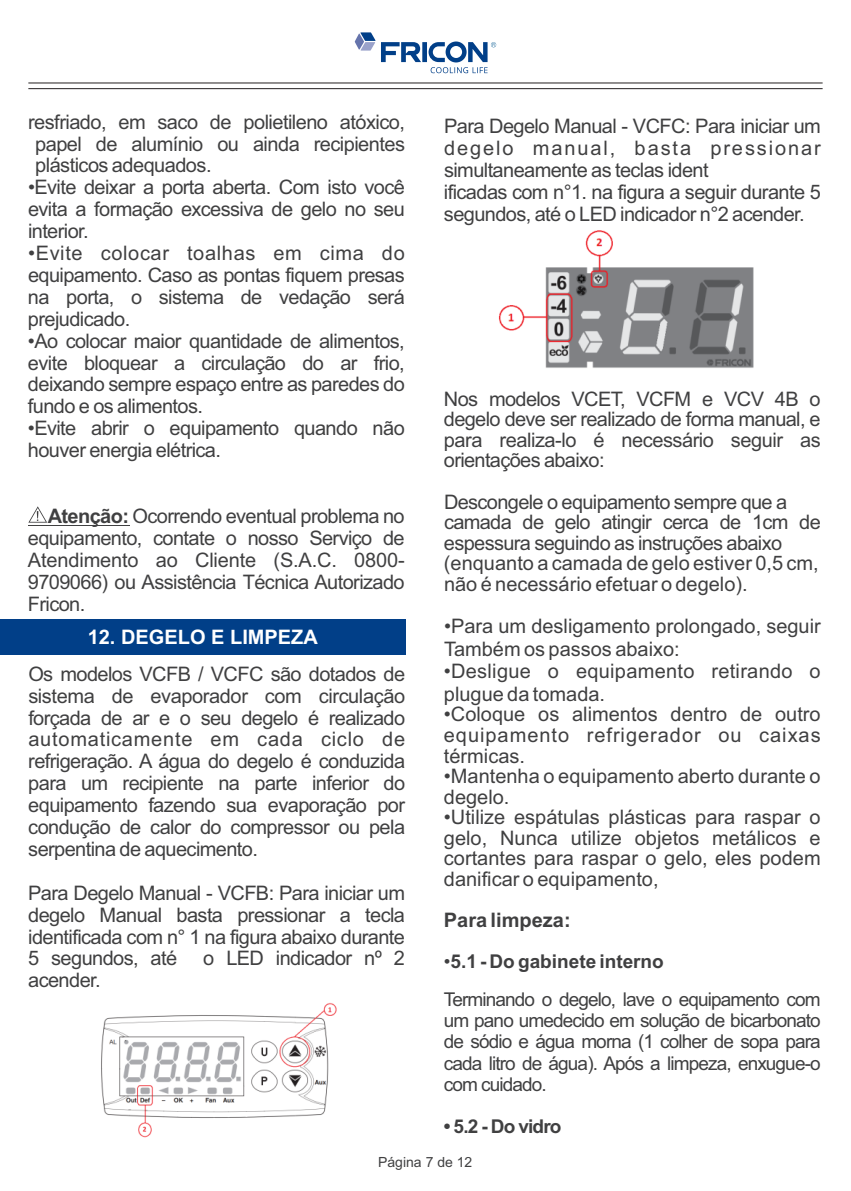
<style>
.page{position:relative;width:851px;height:1191px;background:#fff}
.page>*{position:absolute;margin:0;border:0;box-sizing:border-box;transform-origin:0 0}
.t1{font:20px/21.8px "Arial";letter-spacing:-.03em;color:#404041;text-align:justify}
.t2{font:20px/22.4px "Arial";color:#404041}
.t3{font:20px/22.4px "Arial";letter-spacing:.015em;color:#404041}
.t4{font:700 20px "Arial";color:#fff}
.t5{font:700 20px "Arial";color:#404041}
.t6{font:19px/21.2px "Arial";letter-spacing:-.045em;color:#404041;text-align:justify}
.t7{font:700 19px "Arial";color:#404041}
.t8{font:14px "Arial";color:#404041}
.s1{font-weight:700}
.s2{font-weight:400}
</style>
<div class="page">
<hr style="left:28px;top:82px;width:794px;height:1px;background:#231f20">
<hr style="left:28px;top:88px;width:794px;height:1px;background:#231f20">
<svg style="left:381px;top:41px;width:115px;height:32px"></svg>
<svg style="left:355px;top:32px;width:20px;height:19px"></svg>
<hr style="left:28px;top:525px;width:101px;height:1px;background:#404041">
<div style="left:0;top:619px;width:406px;height:35px;background:#013f88"></div>
<img style="left:498px;top:230px;width:256px;height:138px">
<img style="left:101px;top:1003px;width:236px;height:135px">
<svg style="left:28px;top:506px;width:19px;height:16px"></svg>
<p class="t1" style="left:35px;top:112px;width:371px;text-indent:-7px">resfriado, em saco de polietileno atóxico, papel de alumínio ou ainda recipientes plásticos adequados.</p>
<p class="t1" style="left:28px;top:178px;width:378px">•Evite deixar a porta aberta. Com isto você evita a formação excessiva de gelo no seu interior.</p>
<p class="t1" style="left:28px;top:244px;width:378px">•Evite colocar toalhas em cima do equipamento. Caso as pontas fiquem presas na porta, o sistema de vedação será prejudicado.</p>
<p class="t1" style="left:28px;top:331px;width:378px">•Ao colocar maior quantidade de alimentos, evite bloquear a circulação do ar frio, deixando sempre espaço entre as paredes do fundo e os alimentos.</p>
<p class="t1" style="left:28px;top:419px;width:378px">•Evite abrir o equipamento quando não houver energia elétrica.</p>
<p class="t1" style="left:28px;top:507px;width:378px;text-indent:20px"><span class="s1">Atenção:</span> Ocorrendo eventual problema no equipamento, contate o nosso Serviço de Atendimento ao Cliente (S.A.C. 0800- 9709066) ou Assistência Técnica Autorizado Fricon.</p>
<p class="t4" style="left:88px;top:629px;width:232px">12. DEGELO E LIMPEZA</p>
<p class="t1" style="left:28px;top:664px;width:378px">Os modelos VCFB / VCFC são dotados de sistema de evaporador com circulação forçada de ar e o seu degelo é realizado automaticamente em cada ciclo de refrigeração. A água do degelo é conduzida para um recipiente na parte inferior do equipamento fazendo sua evaporação por condução de calor do compressor ou pela serpentina de aquecimento.</p>
<p class="t1" style="left:28px;top:883px;width:378px">Para Degelo Manual - VCFB: Para iniciar um degelo Manual basta pressionar a tecla identificada com n° 1 na figura abaixo durante 5 segundos, até</p>
<p class="t1" style="left:203px;top:949px;width:203px">o LED indicador nº 2</p>
<p class="t1" style="left:28px;top:971px;width:74px">acender.</p>
<p class="t1" style="left:444px;top:117px;width:378px">Para Degelo Manual - VCFC: Para iniciar um degelo manual, basta pressionar simultaneamente as teclas ident</p>
<p class="t1" style="left:444px;top:183px;width:378px">ificadas com n°1. na figura a seguir durante 5 segundos, até o LED indicador n°2 acender.</p>
<p class="t1" style="left:444px;top:390px;width:378px;line-height:20.6px">Nos modelos VCET, VCFM e VCV 4B o degelo deve ser realizado de forma manual, e para realiza-lo é necessário seguir as orientações abaixo:</p>
<p class="t1" style="left:444px;top:492px;width:344px">Descongele o equipamento sempre que a</p>
<p class="t1" style="left:444px;top:514px;width:378px;line-height:20.6px">camada de gelo atingir cerca de 1cm de espessura seguindo as instruções abaixo</p>
<p class="t2" style="left:444px;top:554px;width:376px">(enquanto a camada de gelo estiver 0,5 cm,</p>
<p class="t2" style="left:444px;top:574px;width:305px">não é necessário efetuar o degelo).</p>
<p class="t2" style="left:444px;top:617px;width:378px">•Para um desligamento prolongado, seguir<br>Também os passos abaixo:</p>
<p class="t3" style="left:444px;top:662px;width:378px">•Desligue o equipamento retirando o plugue da tomada.</p>
<p class="t1" style="left:444px;top:706px;width:378px;line-height:20.6px">•Coloque os alimentos dentro de outro equipamento refrigerador ou caixas térmicas.</p>
<p class="t2" style="left:444px;top:767px;width:378px;line-height:20.6px">•Mantenha o equipamento aberto durante o degelo.</p>
<p class="t1" style="left:444px;top:808px;width:378px;line-height:20.6px">•Utilize espátulas plásticas para raspar o gelo, Nunca utilize objetos metálicos e cortantes para raspar o gelo, eles podem danificar o equipamento,</p>
<p class="t5" style="left:444px;top:912px;width:128px">Para limpeza:</p>
<p class="t7" style="left:444px;top:954px;width:221px"><span class="s2">•</span>5.1 - Do gabinete interno</p>
<p class="t6" style="left:444px;top:990px;width:378px">Terminando o degelo, lave o equipamento com um pano umedecido em solução de bicarbonato de sódio e água morna (1 colher de sopa para cada litro de água). Após a limpeza, enxugue-o com cuidado.</p>
<p class="t7" style="left:444px;top:1119px;width:119px">• 5.2 - Do vidro</p>
<p class="t8" style="left:378px;top:1156px;width:96px">Página 7 de 12</p>
</div>
